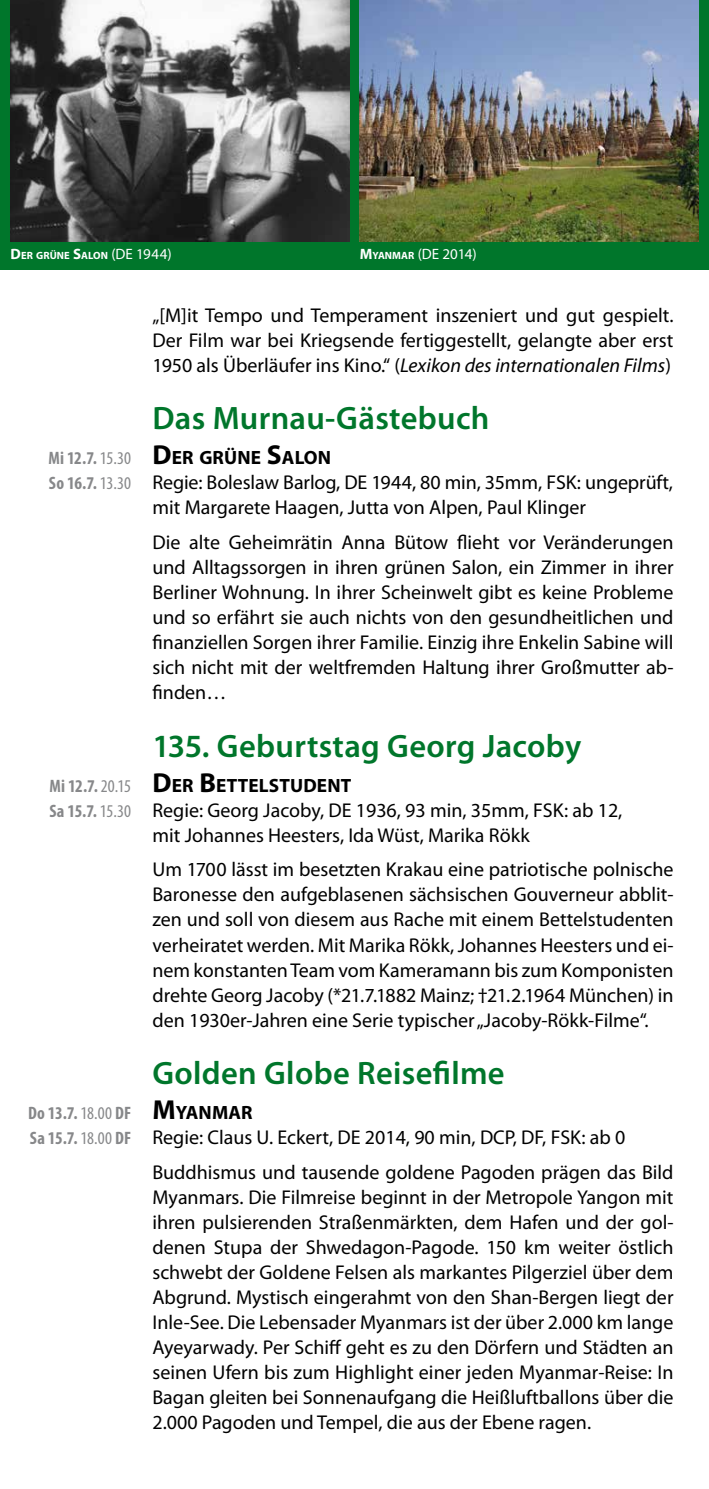
<style>
.page{position:relative;width:709px;height:1489px;background:#fff}
.page>*{position:absolute;margin:0;border:0;box-sizing:border-box;transform-origin:0 0}
.t1{font:600 32.5px "Myriad Pro";letter-spacing:.01em;color:#00762b}
.t2{font:20px/25px "Myriad Pro";color:#000;text-align:justify}
.t3{font:700 19.25px "Myriad Pro";letter-spacing:.005em;color:#000}
.t4{font:700 condensed 18px/25px "Myriad Pro";letter-spacing:.01em;color:#87888a}
.t5{font:15px "Myriad Pro";letter-spacing:-.01em;color:#fff}
.t6{font:700 10.5px "Myriad Pro";letter-spacing:.005em;color:#fff}
.s1{font-size:15px}
.s2{font-weight:400;font-size:15px}
.s3{font-weight:700}
.s4{font-weight:700;font-size:10.5px}
.s5{font-weight:400}
.s6{font-style:italic}
.s7{font-size:27.5px}
</style>
<div class="page">
<div style="left:0;top:0;width:709px;height:269px;background:#00762b"></div>
<img style="left:11px;top:0;width:338px;height:241px">
<img style="left:360px;top:0;width:338px;height:241px">
<p class="t6" style="left:11px;top:249px;width:162px"><span class="s1">D</span>ER GRÜNE <span class="s1">S</span>ALON <span class="s2">(DE 1944)</span></p>
<p class="t5" style="left:360px;top:245px;width:118px"><span class="s3">M</span><span class="s4">YANMAR</span> (DE 2014)</p>
<p class="t4" style="left:48px;top:445px;width:84px">Mi 12.7. <span class="s5">15.30<br></span>So 16.7. <span class="s5">13.30</span></p>
<p class="t4" style="left:49px;top:772px;width:83px">Mi 12.7. <span class="s5">20.15<br></span>Sa 15.7. <span class="s5">15.30</span></p>
<p class="t4" style="left:28px;top:1100px;width:104px">Do 13.7. <span class="s5">18.00</span> DF<br>Sa 15.7. <span class="s5">18.00</span> DF</p>
<p class="t2" style="left:152px;top:302px;width:522px">„[M]it Tempo und Temperament inszeniert und gut gespielt.<br>Der Film war bei Kriegsende fertiggestellt, gelangte aber erst 1950 als Überläufer ins Kino.“ (<span class="s6">Lexikon des internationalen Films</span>)</p>
<h1 class="t1" style="left:152px;top:397px;width:338px">Das Murnau-Gästebuch</h1>
<p class="t3" style="left:152px;top:445px;width:180px"><span class="s7">D</span>ER GRÜNE <span class="s7">S</span>ALON</p>
<p class="t2" style="left:152px;top:469px;width:522px">Regie: Boleslaw Barlog, DE 1944, 80 min, 35mm, FSK: ungeprüft, mit Margarete Haagen, Jutta von Alpen, Paul Klinger</p>
<p class="t2" style="left:152px;top:529px;width:522px">Die alte Geheimrätin Anna Bütow flieht vor Veränderungen und Alltagssorgen in ihren grünen Salon, ein Zimmer in ihrer Berliner Wohnung. In ihrer Scheinwelt gibt es keine Probleme und so erfährt sie auch nichts von den gesundheitlichen und finanziellen Sorgen ihrer Familie. Einzig ihre Enkelin Sabine will sich nicht mit der weltfremden Haltung ihrer Großmutter ab&shy;finden…</p>
<h1 class="t1" style="left:152px;top:725px;width:430px">135. Geburtstag Georg Jacoby</h1>
<p class="t3" style="left:152px;top:772px;width:200px"><span class="s7">D</span>ER <span class="s7">B</span>ETTELSTUDENT</p>
<p class="t2" style="left:152px;top:797px;width:471px">Regie: Georg Jacoby, DE 1936, 93 min, 35mm, FSK: ab 12, mit Johannes Heesters, Ida Wüst, Marika Rökk</p>
<p class="t2" style="left:152px;top:856px;width:522px">Um 1700 lässt im besetzten Krakau eine patriotische polnische Baronesse den aufgeblasenen sächsischen Gouverneur abblit&shy;zen und soll von diesem aus Rache mit einem Bettelstudenten verheiratet werden. Mit Marika Rökk, Johannes Heesters und ei&shy;nem konstanten Team vom Kameramann bis zum Komponisten drehte Georg Jacoby (*21.7.1882 Mainz; †21.2.1964 München) in den 1930er-Jahren eine Serie typischer „Jacoby-Rökk-Filme“.</p>
<h1 class="t1" style="left:152px;top:1052px;width:354px">Golden Globe Reisefilme</h1>
<p class="t3" style="left:152px;top:1099px;width:102px"><span class="s7">M</span>YANMAR</p>
<p class="t2" style="left:152px;top:1119px;width:522px;line-height:34.8px">Regie: Claus U. Eckert, DE 2014, 90 min, DCP, DF, FSK: ab 0<br>Buddhismus und tausende goldene Pagoden prägen das Bild</p>
<p class="t2" style="left:152px;top:1184px;width:522px">Myanmars. Die Filmreise beginnt in der Metropole Yangon mit ihren pulsierenden Straßenmärkten, dem Hafen und der gol&shy;denen Stupa der Shwedagon-Pagode. 150 km weiter östlich schwebt der Goldene Felsen als markantes Pilgerziel über dem Abgrund. Mystisch eingerahmt von den Shan-Bergen liegt der Inle-See. Die Lebensader Myanmars ist der über 2.000 km lange Ayeyarwady. Per Schiff geht es zu den Dörfern und Städten an seinen Ufern bis zum Highlight einer jeden Myanmar-Reise: In Bagan gleiten bei Sonnenaufgang die Heißluftballons über die 2.000 Pagoden und Tempel, die aus der Ebene ragen.</p>
</div>
